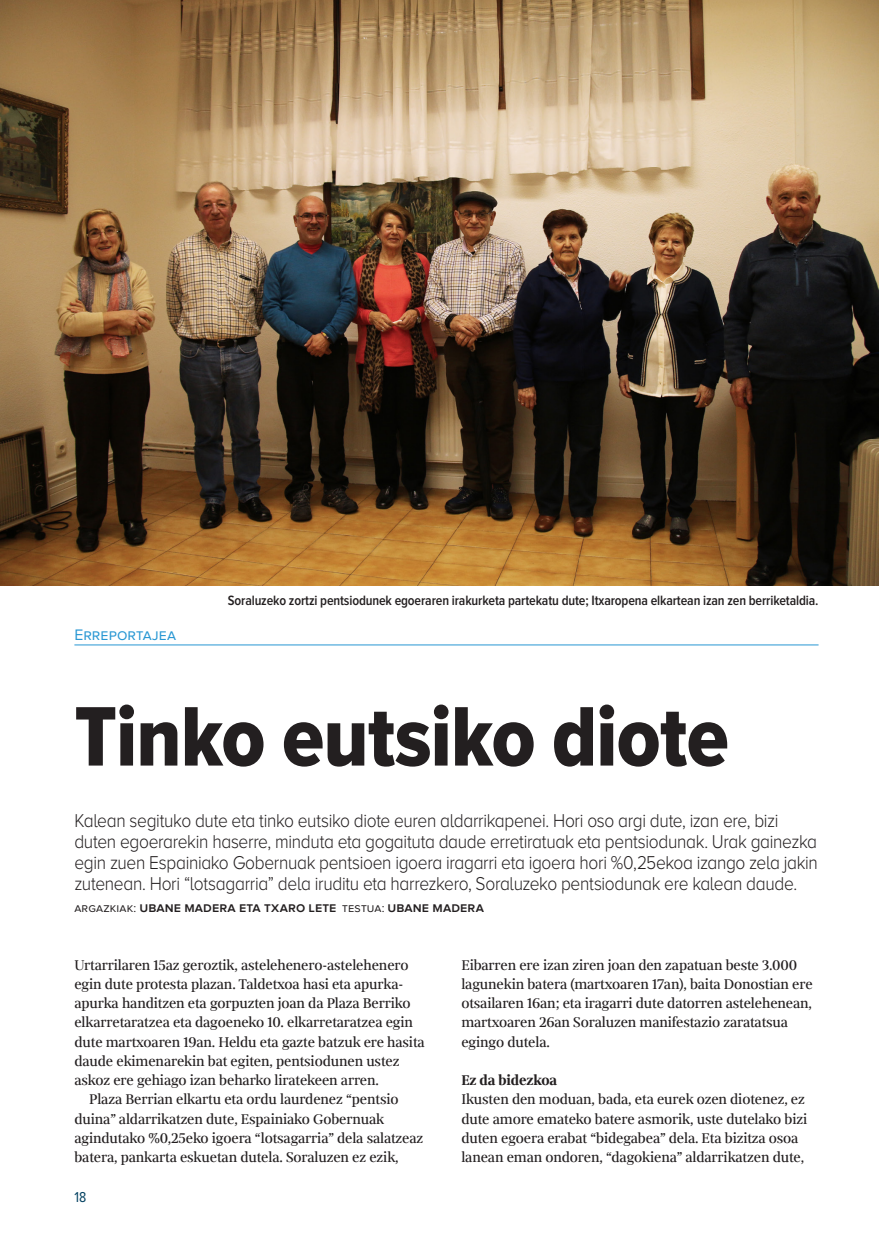
<style>
.page{position:relative;width:893px;height:1246px;background:#fff}
.page>*{position:absolute;margin:0;border:0;box-sizing:border-box;transform-origin:0 0}
.t1{font:87.5px "Proxima Nova Cond Extrabld";letter-spacing:-.01em;color:#231f20}
.t2{font:300 19.25px/21px "Proxima Nova A";letter-spacing:-.02em;color:#231f20;scale:.9 1}
.t3{font:15.75px/19.2px "Milio";letter-spacing:-.01em;color:#231f20}
.t4{font:700 15.75px "Milio";letter-spacing:-.01em;color:#231f20}
.t5{font:15.75px "Proxima Nova S";letter-spacing:.005em;color:#2897d3}
.t6{font:14.88px "Proxima Nova Cond";color:#064362}
.t7{font:600 14px "Proxima Nova Cond";letter-spacing:-.01em;color:#231f20}
.t8{font:600 14px "Proxima Nova S";letter-spacing:.01em;color:#231f20}
.s1{font-weight:400;font-size:12.25px}
</style>
<div class="page">
<img style="left:0;top:0;width:878px;height:585px">
<hr style="left:74px;top:644px;width:745px;height:1px;background:#2897d3">
<p class="t5" style="left:74px;top:626px;width:103px">Erreportajea</p>
<p class="t7" style="left:228px;top:592px;width:592px">Soraluzeko zortzi pentsiodunek egoeraren irakurketa partekatu dute; Itxaropena elkartean izan zen berriketaldia.</p>
<h1 class="t1" style="left:74px;top:687px;width:656px">Tinko eutsiko diote</h1>
<p class="t2" style="left:74px;top:809px;width:828px">Kalean segituko dute eta tinko eutsiko diote euren aldarrikapenei. Hori oso argi dute, izan ere, bizi duten egoerarekin haserre, minduta eta gogaituta daude erretiratuak eta pentsiodunak. Urak gainezka egin zuen Espainiako Gobernuak pentsioen igoera iragarri eta igoera hori %0,25ekoa izango zela jakin zutenean. Hori “lotsagarria” dela iruditu eta harrezkero, Soraluzeko pentsiodunak ere kalean daude.</p>
<p class="t8" style="left:74px;top:899px;width:411px"><span class="s1">argazkiak:</span> ubane madera eta txaro lete <span class="s1">testua:</span> ubane madera</p>
<p class="t3" style="left:74px;top:954px;width:336px">Urtarrilaren 15az geroztik, astelehenero-astelehenero</p>
<p class="t3" style="left:74px;top:974px;width:330px">egin dute protesta plazan. Taldetxoa hasi eta apurka-</p>
<p class="t3" style="left:74px;top:993px;width:338px">apurka handitzen eta gorpuzten joan da Plaza Berriko</p>
<p class="t3" style="left:74px;top:1012px;width:340px">elkarretaratzea eta dagoeneko 10. elkarretaratzea egin</p>
<p class="t3" style="left:74px;top:1031px;width:352px">dute martxoaren 19an. Heldu eta gazte batzuk ere hasita</p>
<p class="t3" style="left:74px;top:1051px;width:327px">daude ekimenarekin bat egiten, pentsiodunen ustez</p>
<p class="t3" style="left:74px;top:1070px;width:306px">askoz ere gehiago izan beharko liratekeen arren.</p>
<p class="t3" style="left:89px;top:1089px;width:311px">Plaza Berrian elkartu eta ordu laurdenez “pentsio</p>
<p class="t3" style="left:74px;top:1108px;width:311px">duina” aldarrikatzen dute, Espainiako Gobernuak</p>
<p class="t3" style="left:74px;top:1128px;width:350px">agindutako %0,25eko igoera “lotsagarria” dela salatzeaz</p>
<p class="t3" style="left:74px;top:1147px;width:326px">batera, pankarta eskuetan dutela. Soraluzen ez ezik,</p>
<p class="t6" style="left:74px;top:1188px;width:13px">18</p>
<p class="t3" style="left:461px;top:954px;width:353px">Eibarren ere izan ziren joan den zapatuan beste 3.000 lagunekin batera (martxoaren 17an), baita Donostian ere otsailaren 16an; eta iragarri dute datorren astelehenean, martxoaren 26an Soraluzen manifestazio zaratatsua egingo dutela.</p>
<p class="t4" style="left:461px;top:1069px;width:97px">Ez da bidezkoa</p>
<p class="t3" style="left:461px;top:1089px;width:347px">Ikusten den moduan, bada, eta eurek ozen diotenez, ez dute amore emateko batere asmorik, uste dutelako bizi duten egoera erabat “bidegabea” dela. Eta bizitza osoa lanean eman ondoren, “dagokiena” aldarrikatzen dute,</p>
</div>
